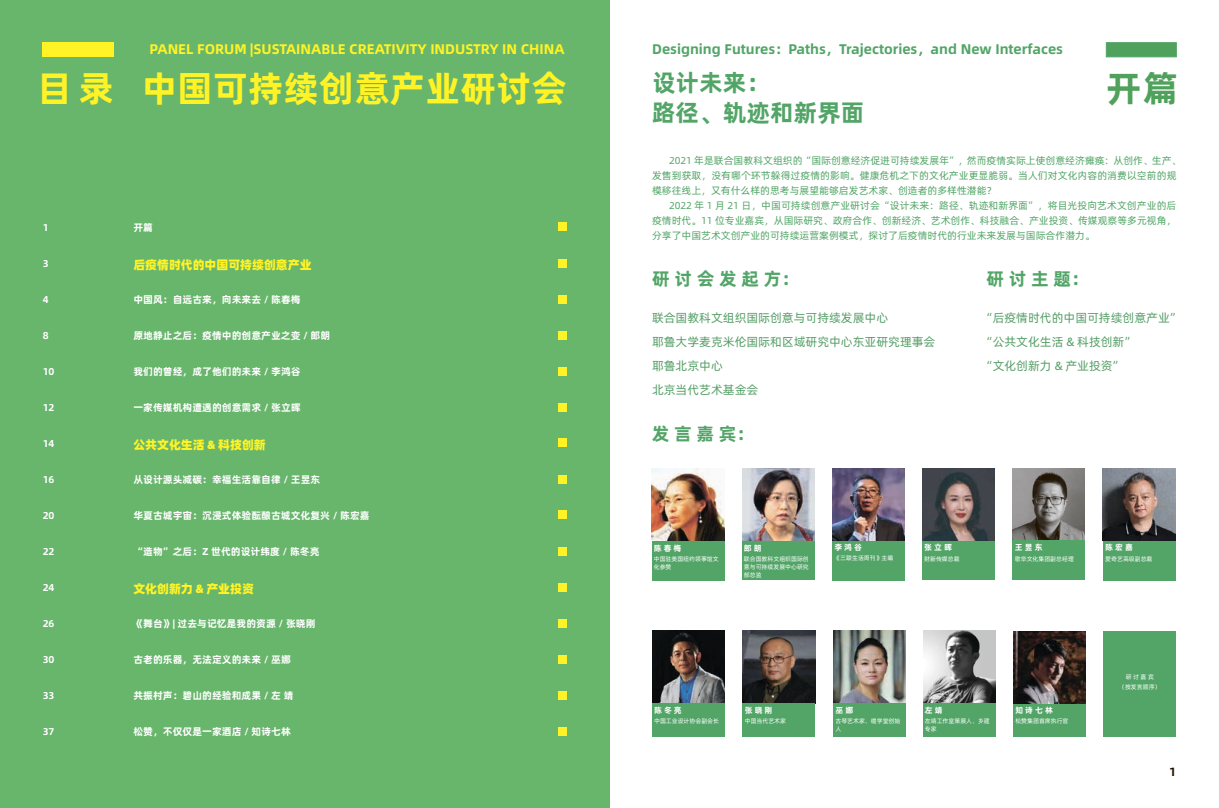
<style>
.page{position:relative;width:1219px;height:808px;background:#fff}
.page>*{position:absolute;margin:0;border:0;box-sizing:border-box;transform-origin:0 0}
.t1{font:36px "Alibaba Pu Hui Ti B";color:#fff326}
.t2{font:36px "Alibaba Pu Hui Ti B";color:#4fa15b}
.t3{font:24px/30px "Alibaba Pu Hui Ti B";color:#52a567}
.t4{font:18px "Alibaba Pu Hui Ti B";color:#52a567}
.t5{font:14px "Alibaba Pu Hui Ti B";color:#52a567}
.t6{font:14px "Alibaba Pu Hui Ti B";color:#fff326}
.t7{font:12px/24px "Alibaba Pu Hui Ti R";color:#559e66}
.t8{font:12px "Alibaba Pu Hui Ti H";color:#fff326}
.t9{font:12px "Alibaba Pu Hui Ti B";color:#211300}
.t10{font:10px/15px "Alibaba Pu Hui Ti R";color:#52a567}
.t11{font:10px "Alibaba Pu Hui Ti B";color:#fff}
.t12{font:8px "Alibaba Pu Hui Ti B";color:#fff}
.t13{font:6px/8px "Alibaba Pu Hui Ti R";color:#fff}
</style>
<div class="page">
<div style="left:0;top:0;width:609px;height:808px;background:#68b56c"></div>
<div style="left:43px;top:43px;width:71px;height:14px;background:#fff326"></div>
<div style="left:558px;top:259px;width:9px;height:9px;background:#fff326"></div>
<div style="left:558px;top:295px;width:9px;height:9px;background:#fff326"></div>
<div style="left:558px;top:331px;width:9px;height:9px;background:#fff326"></div>
<div style="left:558px;top:367px;width:9px;height:9px;background:#fff326"></div>
<div style="left:558px;top:403px;width:9px;height:8px;background:#fff326"></div>
<div style="left:558px;top:438px;width:9px;height:9px;background:#fff326"></div>
<div style="left:558px;top:475px;width:9px;height:9px;background:#fff326"></div>
<div style="left:558px;top:511px;width:9px;height:8px;background:#fff326"></div>
<div style="left:558px;top:547px;width:9px;height:9px;background:#fff326"></div>
<div style="left:558px;top:583px;width:9px;height:8px;background:#fff326"></div>
<div style="left:558px;top:619px;width:9px;height:9px;background:#fff326"></div>
<div style="left:558px;top:655px;width:9px;height:9px;background:#fff326"></div>
<div style="left:558px;top:691px;width:9px;height:9px;background:#fff326"></div>
<div style="left:558px;top:727px;width:9px;height:9px;background:#fff326"></div>
<div style="left:558px;top:223px;width:9px;height:8px;background:#fff326"></div>
<div style="left:1103px;top:469px;width:72px;height:111px;background:#52a567"></div>
<div style="left:922px;top:468px;width:73px;height:112px;background:#52a567"></div>
<div style="left:832px;top:540px;width:73px;height:40px;background:#52a567"></div>
<div style="left:742px;top:468px;width:72px;height:112px;background:#52a567"></div>
<div style="left:1013px;top:703px;width:72px;height:33px;background:#52a567"></div>
<div style="left:652px;top:468px;width:72px;height:112px;background:#52a567"></div>
<img style="left:652px;top:468px;width:72px;height:72px">
<img style="left:742px;top:468px;width:72px;height:72px">
<img style="left:832px;top:468px;width:73px;height:72px">
<img style="left:922px;top:468px;width:73px;height:72px">
<img style="left:1013px;top:468px;width:72px;height:72px">
<img style="left:743px;top:631px;width:72px;height:72px">
<img style="left:652px;top:631px;width:73px;height:72px">
<img style="left:1103px;top:468px;width:72px;height:72px">
<img style="left:833px;top:631px;width:72px;height:72px">
<img style="left:923px;top:631px;width:72px;height:72px">
<img style="left:1013px;top:631px;width:72px;height:72px">
<div style="left:1103px;top:631px;width:73px;height:105px;background:#52a567"></div>
<div style="left:1013px;top:540px;width:72px;height:40px;background:#52a567"></div>
<div style="left:652px;top:703px;width:73px;height:33px;background:#52a567"></div>
<div style="left:743px;top:703px;width:72px;height:33px;background:#52a567"></div>
<div style="left:833px;top:703px;width:72px;height:33px;background:#52a567"></div>
<div style="left:923px;top:703px;width:72px;height:33px;background:#52a567"></div>
<div style="left:1106px;top:43px;width:70px;height:14px;background:#4fa15b;border:1px solid #52a567"></div>
<h1 class="t1" style="left:37px;top:60px;width:79px">目录</h1>
<p class="t11" style="left:43px;top:220px;width:7px">1</p>
<p class="t11" style="left:43px;top:256px;width:7px">3</p>
<p class="t11" style="left:43px;top:292px;width:7px">4</p>
<p class="t11" style="left:43px;top:328px;width:7px">8</p>
<p class="t11" style="left:43px;top:364px;width:13px">10</p>
<p class="t11" style="left:43px;top:400px;width:13px">12</p>
<p class="t11" style="left:43px;top:436px;width:13px">14</p>
<p class="t11" style="left:43px;top:472px;width:13px">16</p>
<p class="t11" style="left:43px;top:508px;width:13px">20</p>
<p class="t11" style="left:43px;top:544px;width:13px">22</p>
<p class="t11" style="left:43px;top:580px;width:13px">24</p>
<p class="t11" style="left:43px;top:616px;width:13px">26</p>
<p class="t11" style="left:43px;top:652px;width:13px">30</p>
<p class="t11" style="left:43px;top:688px;width:13px">33</p>
<p class="t11" style="left:43px;top:724px;width:13px">37</p>
<h3 class="t6" style="left:149px;top:38px;width:416px">PANEL FORUM |SUSTAINABLE CREATIVITY INDUSTRY IN CHINA</h3>
<h3 class="t5" style="left:652px;top:38px;width:413px">Designing Futures：Paths，Trajectories，and New Interfaces</h3>
<h1 class="t1" style="left:142px;top:60px;width:427px">中国可持续创意产业研讨会</h1>
<h2 class="t3" style="left:652px;top:66px;width:214px">设计未来：<br>路径、轨迹和新界面</h2>
<h1 class="t2" style="left:1106px;top:60px;width:74px">开篇</h1>
<p class="t11" style="left:133px;top:220px;width:21px">开篇</p>
<p class="t8" style="left:133px;top:255px;width:180px">后疫情时代的中国可持续创意产业</p>
<p class="t11" style="left:133px;top:292px;width:169px">中国风：自远古来，向未来去 / 陈春梅</p>
<p class="t11" style="left:133px;top:328px;width:198px">原地静止之后：疫情中的创意产业之变 / 郎朗</p>
<p class="t11" style="left:133px;top:364px;width:169px">我们的曾经，成了他们的未来 / 李鸿谷</p>
<p class="t11" style="left:133px;top:400px;width:169px">一家传媒机构遭遇的创意需求 / 张立晖</p>
<p class="t8" style="left:133px;top:435px;width:134px">公共文化生活 &amp; 科技创新</p>
<p class="t11" style="left:133px;top:472px;width:189px">从设计源头减碳：幸福生活靠自律 / 王昱东</p>
<p class="t11" style="left:133px;top:508px;width:238px">华夏古城宇宙：沉浸式体验酝酿古城文化复兴 / 陈宏嘉</p>
<p class="t11" style="left:133px;top:544px;width:188px">“造物”之后：Z 世代的设计纬度 / 陈冬亮</p>
<p class="t8" style="left:133px;top:579px;width:122px">文化创新力 &amp; 产业投资</p>
<p class="t11" style="left:133px;top:616px;width:184px">《舞台》| 过去与记忆是我的资源 / 张晓刚</p>
<p class="t11" style="left:133px;top:652px;width:159px">古老的乐器，无法定义的未来 / 巫娜</p>
<p class="t11" style="left:133px;top:688px;width:162px">共振村声：碧山的经验和成果 / 左 靖</p>
<p class="t11" style="left:133px;top:724px;width:159px">松赞，不仅仅是一家酒店 / 知诗七林</p>
<p class="t10" style="left:652px;top:153px;width:531px;text-indent:17px">2021 年是联合国教科文组织的“国际创意经济促进可持续发展年”，然而疫情实际上使创意经济瘫痪：从创作、生产、发售到获取，没有哪个环节躲得过疫情的影响。健康危机之下的文化产业更显脆弱。当人们对文化内容的消费以空前的规模移往线上，又有什么样的思考与展望能够启发艺术家、创造者的多样性潜能？</p>
<p class="t10" style="left:652px;top:198px;width:526px;text-align:justify;text-indent:17px">2022 年 1 月 21 日，中国可持续创意产业研讨会“设计未来：路径、轨迹和新界面”，将目光投向艺术文创产业的后疫情时代。11 位专业嘉宾，从国际研究、政府合作、创新经济、艺术创作、科技融合、产业投资、传媒观察等多元视角，分享了中国艺术文创产业的可持续运营案例模式，探讨了后疫情时代的行业未来发展与国际合作潜力。</p>
<h3 class="t4" style="left:652px;top:264px;width:149px">研 讨 会 发 起 方：</h3>
<p class="t7" style="left:652px;top:305px;width:285px">联合国教科文组织国际创意与可持续发展中心<br>耶鲁大学麦克米伦国际和区域研究中心东亚研究理事会耶鲁北京中心<br>北京当代艺术基金会</p>
<h3 class="t4" style="left:652px;top:420px;width:104px">发 言 嘉 宾：</h3>
<h3 class="t4" style="left:986px;top:264px;width:104px">研 讨 主 题：</h3>
<p class="t7" style="left:981px;top:305px;width:202px">“后疫情时代的中国可持续创意产业” “公共文化生活 &amp; 科技创新”<br>“文化创新力 &amp; 产业投资”</p>
<p class="t12" style="left:654px;top:542px;width:29px">陈 春 梅</p>
<p class="t13" style="left:654px;top:555px;width:66px">中国驻美国纽约领事馆文化参赞</p>
<p class="t12" style="left:744px;top:541px;width:19px">郎 朗</p>
<p class="t13" style="left:744px;top:554px;width:66px;text-align:justify">联合国教科文组织国际创意与可持续发展中心研究部总监</p>
<p class="t12" style="left:834px;top:541px;width:29px">李 鸿 谷</p>
<p class="t13" style="left:834px;top:554px;width:61px">《三联生活周刊》主编</p>
<p class="t12" style="left:924px;top:541px;width:29px">张 立 晖</p>
<p class="t13" style="left:924px;top:554px;width:37px">财新传媒总裁</p>
<p class="t12" style="left:1015px;top:541px;width:29px">王 昱 东</p>
<p class="t13" style="left:1015px;top:554px;width:61px">歌华文化集团副总经理</p>
<p class="t12" style="left:1105px;top:541px;width:29px">陈 宏 嘉</p>
<p class="t13" style="left:1105px;top:554px;width:49px">爱奇艺高级副总裁</p>
<p class="t13" style="left:1119px;top:672px;width:43px;line-height:10px;text-align:center">研 讨 嘉 宾<br>（按发言顺序）</p>
<p class="t12" style="left:654px;top:704px;width:29px">陈 冬 亮</p>
<p class="t13" style="left:654px;top:717px;width:66px">中国工业设计协会副会长</p>
<p class="t12" style="left:745px;top:704px;width:29px">张 晓 刚</p>
<p class="t13" style="left:745px;top:717px;width:43px">中国当代艺术家</p>
<p class="t12" style="left:835px;top:704px;width:19px">巫 娜</p>
<p class="t13" style="left:835px;top:717px;width:66px">古琴艺术家、缦学堂创始人</p>
<p class="t12" style="left:925px;top:704px;width:19px">左 靖</p>
<p class="t13" style="left:925px;top:717px;width:66px">左靖工作室策展人、乡建专家</p>
<p class="t12" style="left:1015px;top:704px;width:39px">知 诗 七 林</p>
<p class="t13" style="left:1015px;top:717px;width:55px">松赞集团首席执行官</p>
<p class="t9" style="left:1169px;top:762px;width:9px">1</p>
</div>
